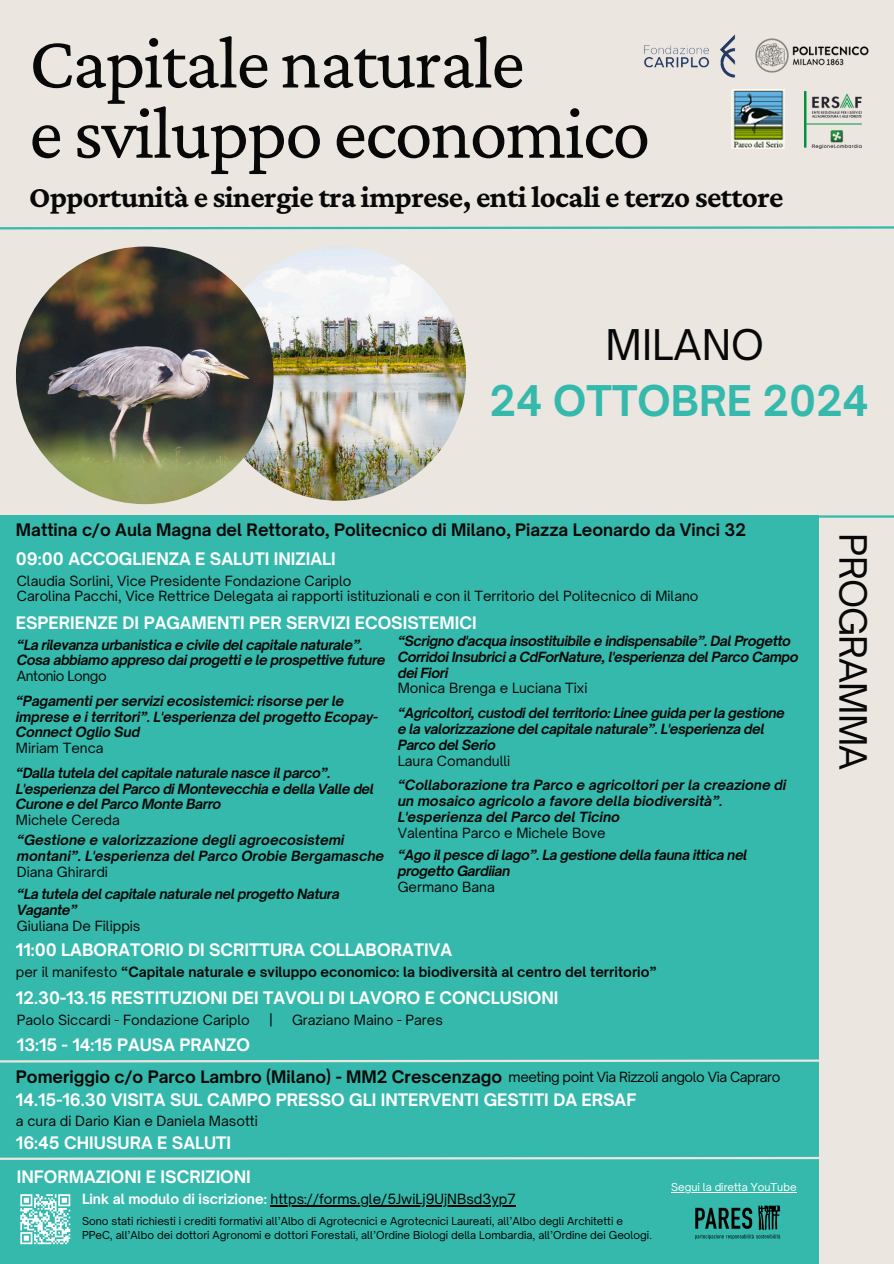
<style>
.page{position:relative;width:894px;height:1264px;background:#fff}
.page>*{position:absolute;margin:0;border:0;box-sizing:border-box;transform-origin:0 0}
.t1{font:75.9px/70.2px "Crimson Pro";letter-spacing:-.025em;color:#070807}
.t2{font:700 40.5px/56.2px "Open Sauce One";color:#34b9ac;text-align:center}
.t3{font:36px "Open Sauce One";letter-spacing:-.025em;color:#070807}
.t4{font:700 30.9px "Crimson Pro";letter-spacing:-.02em;color:#070807}
.t5{font:700 16.5px "Open Sauce One";color:#fff}
.t6{font:700 16.5px "Open Sauce One";color:#070807}
.t7{font:italic 700 13.5px/15.8px "Open Sauce One";letter-spacing:-.03em;color:#070807}
.t8{font:13.5px "Open Sauce One";color:#070807}
.t9{font:italic 700 13.5px/15.8px "Open Sauce One";color:#070807}
.t10{font:700 13.5px "Open Sauce One";color:#070807}
.t11{font:13.5px "Open Sauce One";color:#000}
.t12{font:13.5px "Open Sauce One";letter-spacing:-.03em;color:#070807}
.t13{font:10.5px/14px "Open Sauce One";color:#000}
.t14{font:10.5px "Open Sauce One";color:#fff}
.s1{font-weight:400;color:#070807}
.s2{font-weight:400;font-style:normal}
.s3{font-weight:400}
.s4{font-weight:700;color:#fff}
</style>
<div class="page">
<div style="left:0;top:0;width:893px;height:1263px;background:#ebe6e0"></div>
<svg style="left:0;top:226px;width:893px;height:4px"></svg>
<hr style="left:481px;top:515px;width:412px;height:2px;background:#34b9ac">
<div style="left:0;top:1103px;width:818px;height:160px;background:#34b9ac"></div>
<div style="left:0;top:515px;width:818px;height:618px;background:#34b9ac"></div>
<svg style="left:0;top:1058px;width:819px;height:5px"></svg>
<svg style="left:0;top:1155px;width:819px;height:6px"></svg>
<img style="left:212px;top:246px;width:254px;height:255px;border-radius:50%">
<img style="left:16px;top:246px;width:257px;height:258px;border-radius:50%">
<img style="left:644px;top:34px;width:91px;height:43px">
<img style="left:731px;top:89px;width:53px;height:60px">
<svg style="left:20px;top:1194px;width:51px;height:50px"></svg>
<img style="left:755px;top:39px;width:114px;height:34px">
<img style="left:804px;top:91px;width:57px;height:58px">
<img style="left:695px;top:1205px;width:86px;height:35px">
<hr style="left:270px;top:1205px;width:245px;height:1px;background:#000">
<hr style="left:670px;top:1191px;width:126px;height:1px;background:#fff">
<p class="t1" style="left:29px;top:26px;width:622px">Capitale naturale<br>e sviluppo economico</p>
<p class="t4" style="left:29px;top:179px;width:755px">Opportunità e sinergie tra imprese, enti locali e terzo settore</p>
<h5 class="t2" style="left:490px;top:316px;width:380px"><span class="s1">MILANO<br></span>24 OTTOBRE 2024</h5>
<h5 class="t6" style="left:16px;top:519px;width:731px">Mattina c/o Aula Magna del Rettorato, Politecnico di Milano, Piazza Leonardo da Vinci 32</h5>
<p class="t5" style="left:16px;top:548px;width:321px">09:00 ACCOGLIENZA E SALUTI INIZIALI</p>
<h2 class="t8" style="left:17px;top:572px;width:336px">Claudia Sorlini, Vice Presidente Fondazione Cariplo</h2>
<p class="t8" style="left:17px;top:588px;width:683px">Carolina Pacchi, Vice Rettrice Delegata ai rapporti istituzionali e con il Territorio del Politecnico di Milano</p>
<p class="t5" style="left:16px;top:612px;width:462px">ESPERIENZE DI PAGAMENTI PER SERVIZI ECOSISTEMICI</p>
<p class="t7" style="left:17px;top:636px;width:370px">“La rilevanza urbanistica e civile del capitale naturale”.<br>Cosa abbiamo appreso dai progetti e le prospettive future<br><span class="s2">Antonio Longo</span></p>
<p class="t7" style="left:16px;top:692px;width:363px">“Pagamenti per servizi ecosistemici: risorse per le imprese e i territori”. L'esperienza del progetto Ecopay-<br>Connect Oglio Sud</p>
<h5 class="t8" style="left:16px;top:739px;width:89px">Miriam Tenca</h5>
<h5 class="t7" style="left:16px;top:764px;width:359px">“Dalla tutela del capitale naturale nasce il parco”.<br>L'esperienza del Parco di Montevecchia e della Valle del<br>Curone e del Parco Monte Barro</h5>
<p class="t8" style="left:16px;top:811px;width:105px">Michele Cereda</p>
<p class="t9" style="left:17px;top:832px;width:369px">“Gestione e valorizzazione degli agroecosistemi montani”. L'esperienza del Parco Orobie Bergamasche</p>
<p class="t8" style="left:17px;top:863px;width:93px">Diana Ghirardi</p>
<p class="t7" style="left:17px;top:886px;width:324px">“La tutela del capitale naturale nel progetto Natura<br>Vagante”</p>
<p class="t8" style="left:17px;top:917px;width:125px">Giuliana De Filippis</p>
<p class="t7" style="left:397px;top:633px;width:402px">“Scrigno d'acqua insostituibile e indispensabile”. Dal Progetto<br>Corridoi Insubrici a CdForNature, l'esperienza del Parco Campo dei Fiori</p>
<p class="t8" style="left:397px;top:680px;width:191px">Monica Brenga e Luciana Tixi</p>
<p class="t7" style="left:397px;top:705px;width:388px">“Agricoltori, custodi del territorio: Linee guida per la gestione e la valorizzazione del capitale naturale”. L'esperienza del<br>Parco del Serio</p>
<p class="t8" style="left:397px;top:752px;width:114px">Laura Comandulli</p>
<p class="t9" style="left:397px;top:777px;width:390px">“Collaborazione tra Parco e agricoltori per la creazione di un mosaico agricolo a favore della biodiversità”.<br>L'esperienza del Parco del Ticino</p>
<p class="t8" style="left:397px;top:824px;width:209px">Valentina Parco e Michele Bove</p>
<p class="t7" style="left:397px;top:847px;width:351px">“Ago il pesce di lago”. La gestione della fauna ittica nel progetto Gardiian</p>
<p class="t8" style="left:397px;top:878px;width:99px">Germano Bana</p>
<p class="t5" style="left:16px;top:939px;width:437px">11:00 LABORATORIO DI SCRITTURA COLLABORATIVA</p>
<h5 class="t5" style="left:16px;top:987px;width:544px">12.30-13.15 RESTITUZIONI DEI TAVOLI DI LAVORO E CONCLUSIONI</h5>
<p class="t10" style="left:16px;top:963px;width:642px"><span class="s3">per il manifesto</span> “Capitale naturale e sviluppo economico: la biodiversità al centro del territorio”</p>
<h5 class="t8" style="left:17px;top:1011px;width:234px">Paolo Siccardi - Fondazione Cariplo</h5>
<h5 class="t8" style="left:268px;top:1011px;width:6px">|</h5>
<h5 class="t8" style="left:292px;top:1011px;width:152px">Graziano Maino - Pares</h5>
<p class="t5" style="left:17px;top:1034px;width:234px">13:15 - 14:15 PAUSA PRANZO</p>
<h3 class="t6" style="left:16px;top:1066px;width:487px">Pomeriggio c/o Parco Lambro (Milano) - MM2 Crescenzago</h3>
<p class="t12" style="left:508px;top:1068px;width:273px">meeting point Via Rizzoli angolo Via Capraro</p>
<p class="t5" style="left:16px;top:1089px;width:621px">14.15-16.30 VISITA SUL CAMPO PRESSO GLI INTERVENTI GESTITI DA ERSAF</p>
<p class="t8" style="left:16px;top:1112px;width:243px">a cura di Dario Kian e Daniela Masotti</p>
<p class="t5" style="left:16px;top:1131px;width:217px">16:45 CHIUSURA E SALUTI</p>
<p class="t5" style="left:17px;top:1166px;width:235px">INFORMAZIONI E ISCRIZIONI</p>
<p class="t11" style="left:82px;top:1190px;width:435px"><span class="s4">Link al modulo di iscrizione:</span> https://forms.gle/5JwiLj9UjNBsd3yp7</p>
<h5 class="t13" style="left:82px;top:1213px;width:571px">Sono stati richiesti i crediti formativi all’Albo di Agrotecnici e Agrotecnici Laureati, all’Albo degli Architetti e<br>PPeC, all’Albo dei dottori Agronomi e dottori Forestali, all’Ordine Biologi della Lombardia, all’Ordine dei Geologi.</h5>
<p class="t14" style="left:670px;top:1180px;width:127px">Segui la diretta YouTube</p>
<p class="t3" style="left:875px;top:533px;width:238px;rotate:90deg">PROGRAMMA</p>
</div>
